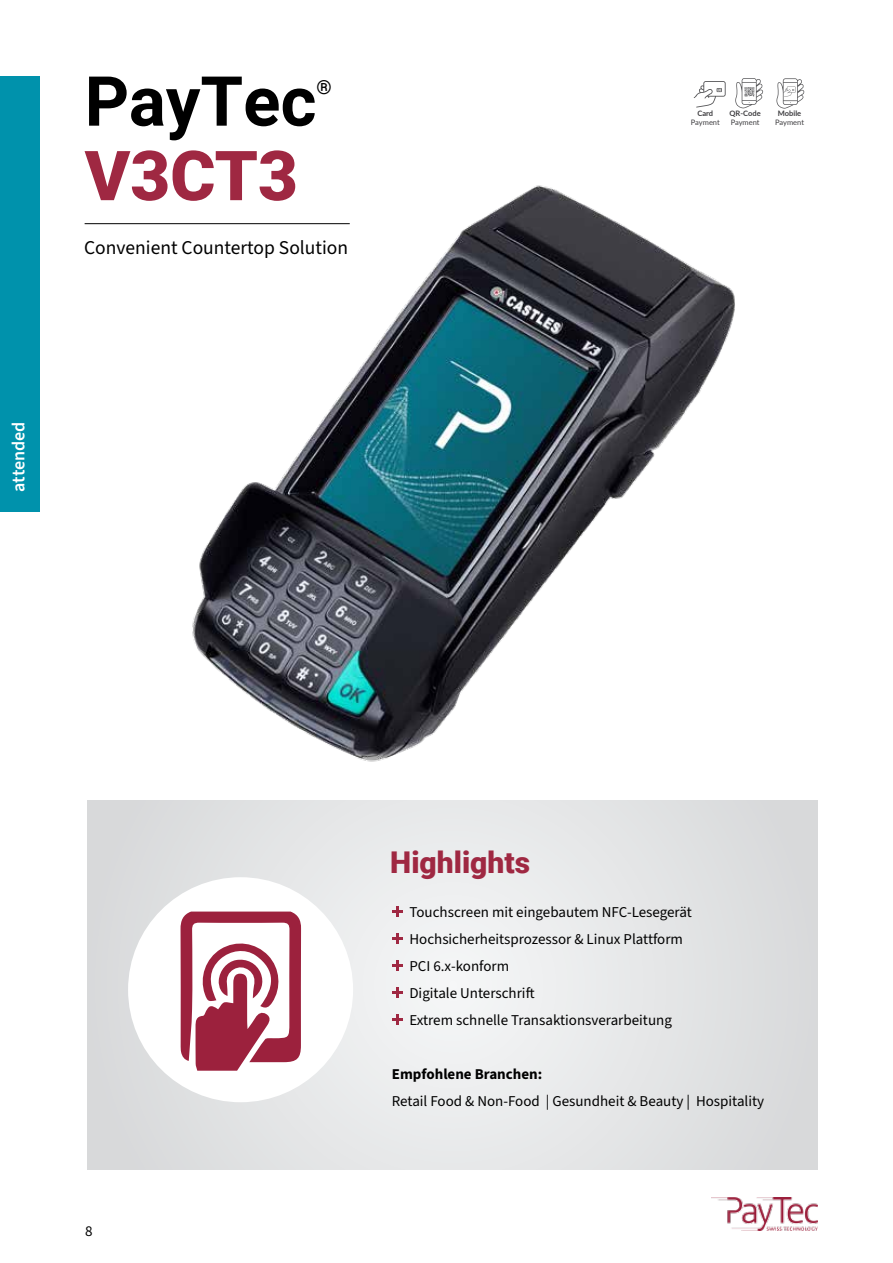
<style>
.page{position:relative;width:893px;height:1263px;background:#fff}
.page>*{position:absolute;margin:0;border:0;box-sizing:border-box;transform-origin:0 0}
.t1{font:700 69px "Roboto";color:#000}
.t2{font:900 69px "Roboto";color:#9f2842}
.t3{font:900 30px "Roboto";color:#9f2842}
.t4{font:19.5px "Source Sans 3";color:#000}
.t5{font:700 19.5px "Roboto";color:#000}
.t6{font:600 18px "Source Sans 3";color:#fff}
.t7{font:15px/27px "Source Sans 3";color:#000}
.t8{font:700 15px "Source Sans 3";color:#000}
.t9{font:15px "Source Sans Pro";color:#000}
.t10{font:7.5px "Lato";letter-spacing:-.005em;color:#3e3d40}
.t11{font:700 7.5px "Lato";color:#3e3d40}
</style>
<div class="page">
<hr style="left:85px;top:223px;width:265px;height:1px;background:#000">
<svg style="left:694px;top:81px;width:32px;height:27px"></svg>
<svg style="left:776px;top:78px;width:29px;height:31px"></svg>
<svg style="left:735px;top:78px;width:28px;height:30px"></svg>
<img style="left:144px;top:185px;width:591px;height:577px">
<div style="left:0;top:76px;width:40px;height:436px;background:#0092ac"></div>
<div style="left:88px;top:800px;width:729px;height:369px;background:linear-gradient(to bottom,#e4e6e7,#e5e6e7)"></div>
<svg style="left:392px;top:906px;width:11px;height:11px"></svg>
<svg style="left:392px;top:933px;width:11px;height:11px"></svg>
<svg style="left:392px;top:960px;width:11px;height:11px"></svg>
<svg style="left:392px;top:987px;width:11px;height:11px"></svg>
<svg style="left:392px;top:1014px;width:11px;height:11px"></svg>
<div style="left:128px;top:877px;width:225px;height:225px;background:#fff;border-radius:50%"></div>
<svg style="left:180px;top:911px;width:121px;height:160px"></svg>
<img style="left:711px;top:1198px;width:106px;height:33px">
<h1 class="t1" style="left:85px;top:53px;width:233px">PayTec</h1>
<h3 class="t5" style="left:316px;top:74px;width:17px">®</h3>
<h1 class="t2" style="left:85px;top:127px;width:215px">V3CT3</h1>
<h3 class="t4" style="left:84px;top:234px;width:265px">Convenient Countertop Solution</h3>
<p class="t6" style="left:7px;top:492px;width:71px;rotate:-90deg">attended</p>
<p class="t11" style="left:697px;top:108px;width:17px">Card</p>
<p class="t10" style="left:691px;top:117px;width:30px">Payment</p>
<p class="t11" style="left:729px;top:108px;width:33px">QR-Code</p>
<p class="t10" style="left:731px;top:117px;width:30px">Payment</p>
<p class="t11" style="left:778px;top:108px;width:25px">Mobile</p>
<p class="t10" style="left:775px;top:117px;width:30px">Payment</p>
<p class="t9" style="left:85px;top:1221px;width:9px">8</p>
<h2 class="t3" style="left:390px;top:841px;width:141px">Highlights</h2>
<p class="t7" style="left:409px;top:899px;width:284px">Touchscreen mit eingebautem NFC-Lesegerät Hochsicherheitsprozessor &amp; Linux Plattform PCI 6.x-konform<br>Digitale Unterschrift<br>Extrem schnelle Transaktionsverarbeitung</p>
<p class="t8" style="left:392px;top:1064px;width:152px">Empfohlene Branchen:</p>
<p class="t7" style="left:392px;top:1088px;width:374px">Retail Food &amp; Non-Food | Gesundheit &amp; Beauty | Hospitality</p>
</div>
